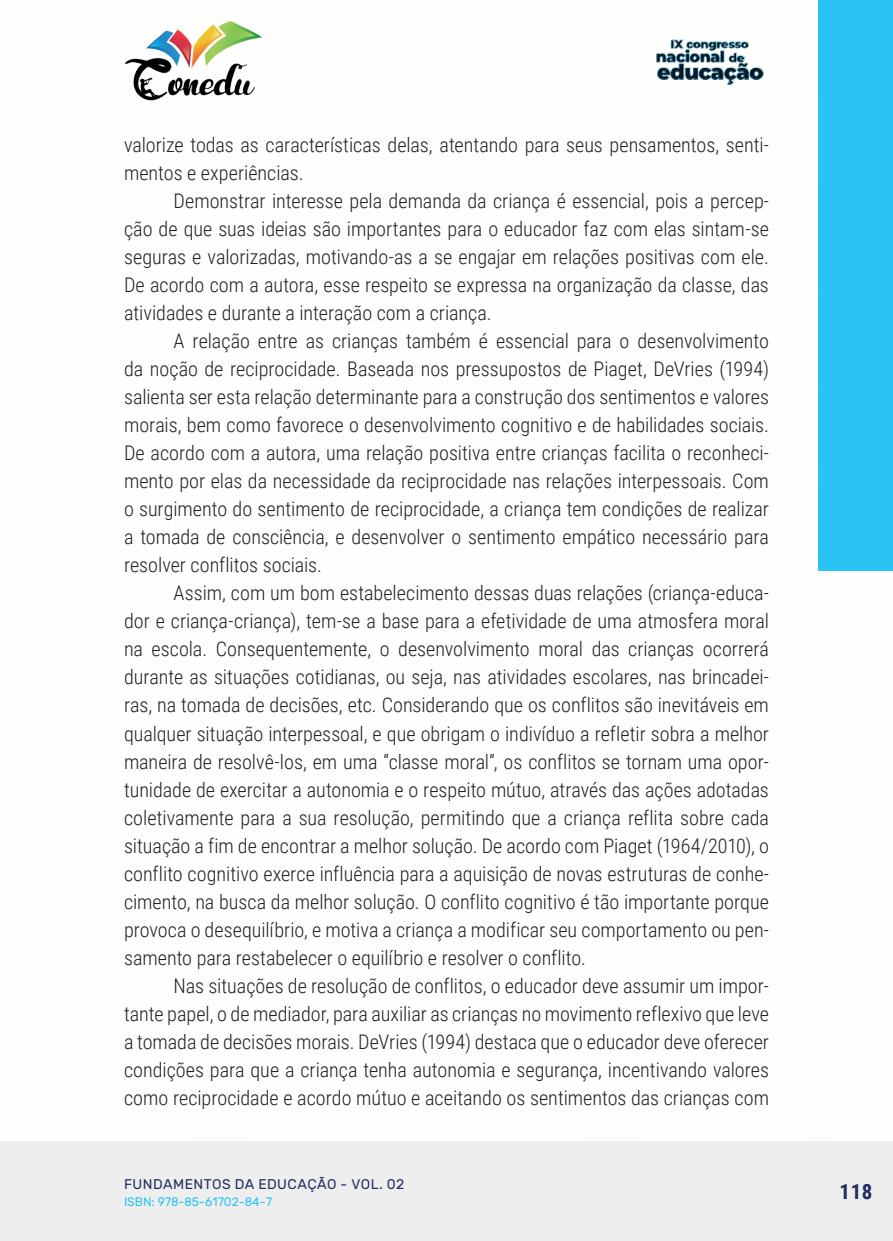
<style>
.page{position:relative;width:893px;height:1241px;background:#fff}
.page>*{position:absolute;margin:0;border:0;box-sizing:border-box;transform-origin:0 0}
.t1{font:700 21px "Roboto Condensed";color:#202d5e}
._9_CORPO{font:300 20.12px/28px "Roboto Condensed";color:#231f20;text-align:justify}
.t2{font:14px "Rubik";letter-spacing:.03em;color:#202d5e}
.t3{font:12.25px "Rubik";color:#29c4f3}
</style>
<div class="page">
<div style="left:0;top:1141px;width:893px;height:99px;background:#eeeeef"></div>
<div style="left:819px;top:0;width:74px;height:570px;background:#29c4f3"></div>
<img style="left:125px;top:20px;width:137px;height:81px">
<img style="left:656px;top:39px;width:108px;height:46px">
<p class="_9_CORPO" style="left:124px;top:130px;width:646px">valorize todas as características delas, atentando para seus pensamentos, senti&shy;mentos e experiências.</p>
<p class="_9_CORPO" style="left:124px;top:186px;width:646px;text-indent:50px">Demonstrar interesse pela demanda da criança é essencial, pois a percep&shy;ção de que suas ideias são importantes para o educador faz com elas sintam-se seguras e valorizadas, motivando-as a se engajar em relações positivas com ele.<br>De acordo com a autora, esse respeito se expressa na organização da classe, das atividades e durante a interação com a criança.</p>
<p class="_9_CORPO" style="left:124px;top:326px;width:646px;text-indent:50px">A relação entre as crianças também é essencial para o desenvolvimento da noção de reciprocidade. Baseada nos pressupostos de Piaget, DeVries (1994) salienta ser esta relação determinante para a construção dos sentimentos e valores morais, bem como favorece o desenvolvimento cognitivo e de habilidades sociais.<br>De acordo com a autora, uma relação positiva entre crianças facilita o reconheci&shy;mento por elas da necessidade da reciprocidade nas relações interpessoais. Com o surgimento do sentimento de reciprocidade, a criança tem condições de realizar a tomada de consciência, e desenvolver o sentimento empático necessário para resolver conflitos sociais.</p>
<p class="_9_CORPO" style="left:124px;top:578px;width:646px;text-indent:50px">Assim, com um bom estabelecimento dessas duas relações (criança-educa&shy;dor e criança-criança), tem-se a base para a efetividade de uma atmosfera moral na escola. Consequentemente, o desenvolvimento moral das crianças ocorrerá durante as situações cotidianas, ou seja, nas atividades escolares, nas brincadei&shy;ras, na tomada de decisões, etc. Considerando que os conflitos são inevitáveis em qualquer situação interpessoal, e que obrigam o indivíduo a refletir sobra a melhor maneira de resolvê-los, em uma “classe moral”, os conflitos se tornam uma opor&shy;tunidade de exercitar a autonomia e o respeito mútuo, através das ações adotadas coletivamente para a sua resolução, permitindo que a criança reflita sobre cada situação a fim de encontrar a melhor solução. De acordo com Piaget (1964/2010), o conflito cognitivo exerce influência para a aquisição de novas estruturas de conhe&shy;cimento, na busca da melhor solução. O conflito cognitivo é tão importante porque provoca o desequilíbrio, e motiva a criança a modificar seu comportamento ou pen&shy;samento para restabelecer o equilíbrio e resolver o conflito.</p>
<p class="_9_CORPO" style="left:124px;top:970px;width:646px;text-indent:50px">Nas situações de resolução de conflitos, o educador deve assumir um impor&shy;tante papel, o de mediador, para auxiliar as crianças no movimento reflexivo que leve a tomada de decisões morais. DeVries (1994) destaca que o educador deve oferecer condições para que a criança tenha autonomia e segurança, incentivando valores como reciprocidade e acordo mútuo e aceitando os sentimentos das crianças com</p>
<p class="t2" style="left:124px;top:1175px;width:282px">FUNDAMENTOS DA EDUCAÇÃO - VOL. 02</p>
<p class="t3" style="left:124px;top:1194px;width:149px">ISBN: 978-85-61702-84-7</p>
<p class="t1" style="left:839px;top:1176px;width:34px">118</p>
</div>
